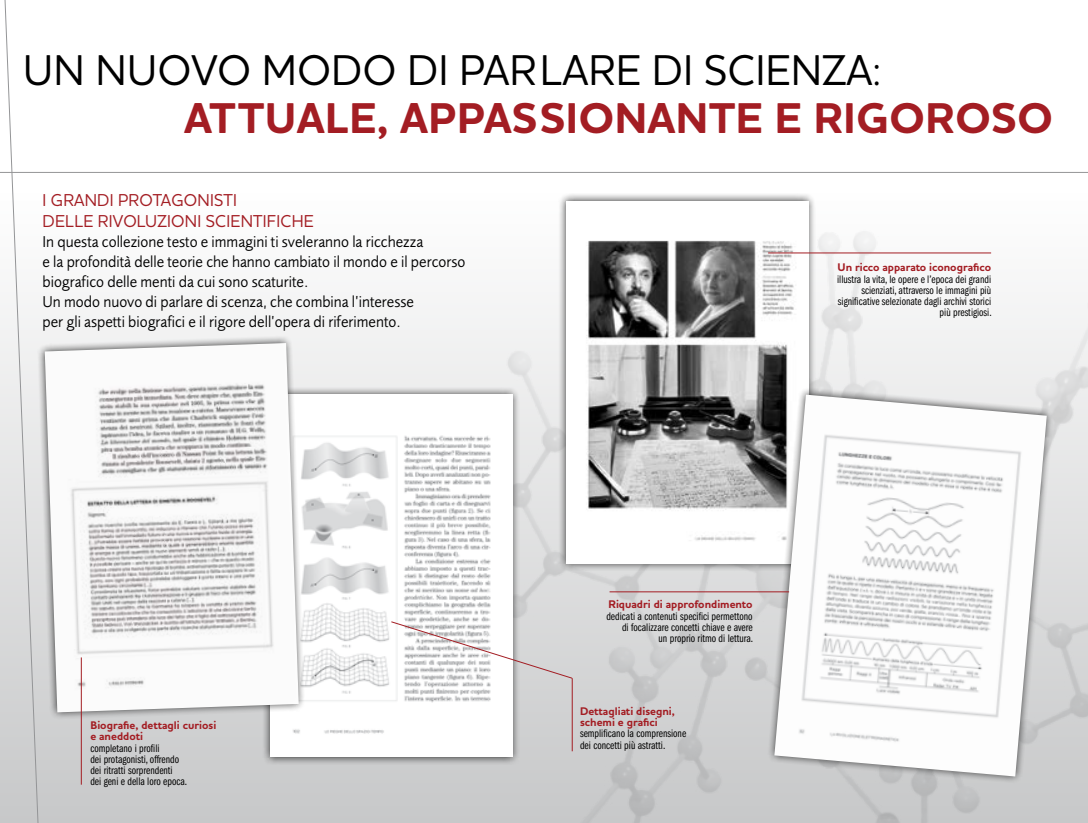
<style>
.page{position:relative;width:1088px;height:823px;background:#fff}
.page>*{position:absolute;margin:0;border:0;box-sizing:border-box;transform-origin:0 0}
.t1{font:500 43.75px "Houschka Pro";letter-spacing:.015em;color:#000;scale:.95 1}
.t2{font:700 43.75px "Houschka Pro";letter-spacing:.015em;color:#a31d23}
.t3{font:500 17.5px/21.2px "Houschka Pro";letter-spacing:.015em;color:#a31d23;scale:.95 1}
.t4{font:16.25px/20px "Foundry Sans";color:#000;scale:.95 1}
.t5{font:11.25px/11.2px "ITC Franklin Gothic Std Bk Cp";color:#000;text-align:right}
.t6{font:700 11.25px/11.2px "Houschka Pro";color:#a31d23}
</style>
<div class="page">
<svg style="left:54px;top:303px;width:320px;height:519px;fill:#cdcecf"></svg>
<img style="left:374px;top:231px;width:714px;height:591px">
<div style="left:262px;top:386px;width:258px;height:378px;background:#000;opacity:.75"></div>
<img style="left:270px;top:394px;width:242px;height:362px">
<div style="left:558px;top:193px;width:257px;height:377px;background:#000;opacity:.75"></div>
<img style="left:566px;top:201px;width:242px;height:362px">
<hr style="left:768px;top:252px;width:223px;height:1px;background:#a31d23">
<hr style="left:572px;top:677px;width:1px;height:73px;background:#a31d23">
<svg style="left:391px;top:621px;width:181px;height:57px"></svg>
<svg style="left:766px;top:385px;width:289px;height:399px;background:#c8c8c9"></svg>
<img style="left:774px;top:394px;width:273px;height:382px">
<hr style="left:609px;top:591px;width:180px;height:1px;background:#a31d23">
<svg style="left:54px;top:334px;width:253px;height:387px"></svg>
<img style="left:54px;top:343px;width:245px;height:369px">
<hr style="left:81px;top:657px;width:1px;height:127px;background:#a31d23">
<hr style="left:0;top:172px;width:1088px;height:1px;background:#949597">
<svg style="left:0;top:0;width:54px;height:822px"></svg>
<h1 class="t1" style="left:23px;top:42px;width:904px">UN NUOVO MODO DI PARLARE DI SCIENZA:</h1>
<h1 class="t2" style="left:184px;top:89px;width:870px">ATTUALE, APPASSIONANTE E RIGOROSO</h1>
<h2 class="t3" style="left:43px;top:189px;width:287px">I GRANDI PROTAGONISTI<br>DELLE RIVOLUZIONI SCIENTIFICHE</h2>
<p class="t4" style="left:43px;top:232px;width:447px">In questa collezione testo e immagini ti sveleranno la ricchezza<br>e la profondità delle teorie che hanno cambiato il mondo e il percorso biografico delle menti da cui sono scaturite.<br>Un modo nuovo di parlare di scenza, che combina l’interesse<br>per gli aspetti biografici e il rigore dell’opera di riferimento.</p>
<p class="t6" style="left:90px;top:719px;width:127px;line-height:11.6px">Biografie, dettagli curiosi e aneddoti</p>
<p class="t5" style="left:90px;top:742px;width:98px;text-align:left">completano i profili<br>dei protagonisti, offrendo dei ritratti sorprendenti<br>dei geni e della loro epoca.</p>
<p class="t6" style="left:837px;top:262px;width:155px">Un ricco apparato iconografico</p>
<p class="t5" style="left:837px;top:273px;width:156px">illustra la vita, le opere e l’epoca dei grandi scienziati, attraverso le immagini più significative selezionate dagli archivi storici più prestigiosi.</p>
<p class="t6" style="left:608px;top:599px;width:146px">Riquadri di approfondimento</p>
<p class="t5" style="left:606px;top:610px;width:148px">dedicati a contenuti specifici permettono di focalizzare concetti chiave e avere<br>un proprio ritmo di lettura.</p>
<p class="t6" style="left:580px;top:705px;width:96px">Dettagliati disegni, schemi e grafici</p>
<p class="t5" style="left:580px;top:727px;width:108px;text-align:left">semplificano la comprensione dei concetti più astratti.</p>
</div>
